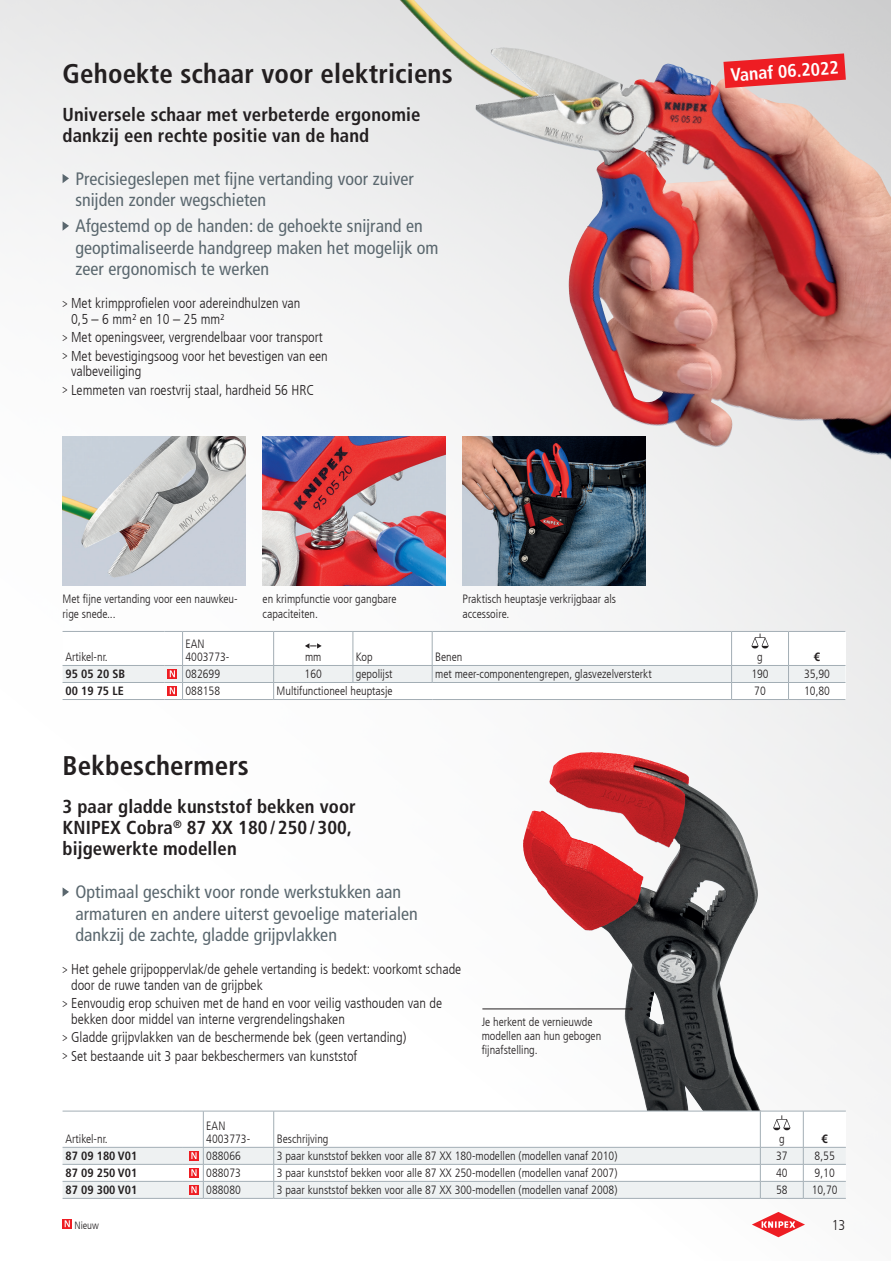
<style>
.page{position:relative;width:891px;height:1261px;background:#fff}
.page>*{position:absolute;margin:0;border:0;box-sizing:border-box;transform-origin:0 0}
.t1{font:700 condensed 27px "Frutiger LT Com";letter-spacing:.005em;color:#231f20}
.t2{font:700 condensed 18.75px/21px "Frutiger LT Com";letter-spacing:.005em;color:#231f20}
.t3{font:condensed 18px/21.6px "Frutiger LT Com";letter-spacing:.005em;color:#5a676e}
.t4{font:700 condensed 18px "Frutiger LT Com";color:#fff}
.t5{font:300 condensed 14.25px/15.8px "Frutiger LT Com";color:#231f20}
.t6{font:300 condensed 12px/14.2px "Frutiger LT Com";color:#231f20}
.t7{font:700 condensed 12px "Frutiger LT Com";color:#231f20}
.t8{font:300 condensed 10.5px "Frutiger LT Com";color:#231f20}
.s1{font-weight:400;font-size:12px}
</style>
<div class="page">
<img style="left:0;top:0;width:890px;height:1238px">
<img style="left:63px;top:437px;width:182px;height:149px">
<img style="left:262px;top:437px;width:183px;height:149px">
<img style="left:462px;top:448px;width:183px;height:138px">
<img style="left:386px;top:0;width:370px;height:448px">
<img style="left:549px;top:752px;width:76px;height:65px">
<svg style="left:63px;top:174px;width:6px;height:9px"></svg>
<svg style="left:63px;top:221px;width:6px;height:10px"></svg>
<svg style="left:63px;top:887px;width:6px;height:9px"></svg>
<div style="left:63px;top:631px;width:782px;height:68px;background:#fff"></div>
<hr style="left:63px;top:631px;width:102px;height:1px;background:#a3aeb5">
<svg style="left:165px;top:631px;width:17px;height:1px"></svg>
<hr style="left:182px;top:631px;width:1px;height:34px;background:#a3aeb5">
<hr style="left:182px;top:631px;width:91px;height:1px;background:#a3aeb5">
<hr style="left:273px;top:631px;width:1px;height:34px;background:#a3aeb5">
<hr style="left:273px;top:631px;width:80px;height:1px;background:#a3aeb5">
<hr style="left:352px;top:631px;width:1px;height:34px;background:#a3aeb5">
<hr style="left:353px;top:631px;width:79px;height:1px;background:#a3aeb5">
<hr style="left:432px;top:631px;width:299px;height:1px;background:#a3aeb5">
<hr style="left:432px;top:631px;width:1px;height:34px;background:#a3aeb5">
<hr style="left:731px;top:631px;width:1px;height:34px;background:#a3aeb5">
<hr style="left:731px;top:631px;width:57px;height:1px;background:#a3aeb5">
<hr style="left:788px;top:631px;width:57px;height:1px;background:#a3aeb5">
<hr style="left:788px;top:631px;width:1px;height:34px;background:#a3aeb5">
<svg style="left:305px;top:643px;width:16px;height:5px"></svg>
<svg style="left:751px;top:633px;width:17px;height:15px"></svg>
<svg style="left:63px;top:665px;width:782px;height:35px"></svg>
<div style="left:63px;top:1110px;width:782px;height:88px;background:#fff"></div>
<hr style="left:63px;top:1110px;width:119px;height:1px;background:#a3aeb5">
<svg style="left:182px;top:1110px;width:21px;height:1px"></svg>
<hr style="left:203px;top:1110px;width:71px;height:1px;background:#a3aeb5">
<hr style="left:203px;top:1111px;width:1px;height:36px;background:#a3aeb5">
<hr style="left:274px;top:1110px;width:486px;height:1px;background:#a3aeb5">
<hr style="left:273px;top:1111px;width:1px;height:36px;background:#a3aeb5">
<hr style="left:760px;top:1110px;width:43px;height:1px;background:#a3aeb5">
<hr style="left:760px;top:1111px;width:1px;height:36px;background:#a3aeb5">
<hr style="left:803px;top:1110px;width:42px;height:1px;background:#a3aeb5">
<hr style="left:803px;top:1111px;width:1px;height:36px;background:#a3aeb5">
<svg style="left:773px;top:1115px;width:17px;height:15px"></svg>
<svg style="left:63px;top:1146px;width:782px;height:52px"></svg>
<hr style="left:482px;top:1008px;width:149px;height:1px;background:#231f20">
<svg style="left:723px;top:53px;width:122px;height:35px;background:#e74c50"></svg>
<svg style="left:751px;top:1211px;width:53px;height:26px"></svg>
<svg style="left:63px;top:1219px;width:9px;height:9px"></svg>
<svg style="left:65px;top:1220px;width:5px;height:7px"></svg>
<h1 class="t1" style="left:63px;top:57px;width:391px">Gehoekte schaar voor elektriciens</h1>
<h2 class="t2" style="left:63px;top:104px;width:359px">Universele schaar met verbeterde ergonomie dankzij een rechte positie van de hand</h2>
<h3 class="t3" style="left:75px;top:168px;width:340px">Precisiegeslepen met fijne vertanding voor zuiver snijden zonder wegschieten</h3>
<h3 class="t3" style="left:75px;top:215px;width:365px">Afgestemd op de handen: de gehoekte snijrand en geoptimaliseerde handgreep maken het mogelijk om zeer ergonomisch te werken</h3>
<p class="t5" style="left:71px;top:295px;width:231px;text-indent:-9px"><span class="s1">&gt;</span> Met krimpprofielen voor adereindhulzen van<br>0,5 – 6 mm² en 10 – 25 mm²</p>
<p class="t5" style="left:63px;top:328px;width:267px;line-height:18.3px"><span class="s1">&gt;</span> Met openingsveer, vergrendelbaar voor transport <span class="s1">&gt;</span> Met bevestigingsoog voor het bevestigen van een</p>
<p class="t5" style="left:63px;top:362px;width:253px;line-height:18.3px;text-indent:9px">valbeveiliging<br><span class="s1">&gt;</span> Lemmeten van roestvrij staal, hardheid 56 HRC</p>
<p class="t6" style="left:63px;top:592px;width:176px">Met fijne vertanding voor een nauwkeu&shy;rige snede...</p>
<p class="t6" style="left:262px;top:592px;width:136px">en krimpfunctie voor gangbare capaciteiten.</p>
<p class="t6" style="left:462px;top:592px;width:155px">Praktisch heuptasje verkrijgbaar als accessoire.</p>
<h3 class="t4" style="left:730px;top:64px;width:110px;rotate:-4deg">Vanaf 06.2022</h3>
<p class="t6" style="left:66px;top:650px;width:44px">Artikel-nr.</p>
<p class="t6" style="left:185px;top:638px;width:45px;line-height:12.8px">EAN<br>4003773-</p>
<p class="t6" style="left:305px;top:650px;width:18px">mm</p>
<p class="t6" style="left:356px;top:650px;width:18px">Kop</p>
<p class="t6" style="left:435px;top:650px;width:29px">Benen</p>
<p class="t6" style="left:757px;top:650px;width:7px">g</p>
<p class="t7" style="left:813px;top:650px;width:8px">€</p>
<p class="t7" style="left:66px;top:667px;width:61px">95 05 20 SB</p>
<p class="t6" style="left:185px;top:667px;width:36px">082699</p>
<p class="t6" style="left:304px;top:667px;width:19px">160</p>
<p class="t6" style="left:356px;top:667px;width:38px">gepolijst</p>
<p class="t6" style="left:435px;top:667px;width:218px">met meer-componentengrepen, glasvezelversterkt</p>
<p class="t6" style="left:751px;top:667px;width:19px">190</p>
<p class="t6" style="left:804px;top:667px;width:27px">35,90</p>
<p class="t7" style="left:65px;top:684px;width:60px">00 19 75 LE</p>
<p class="t6" style="left:185px;top:684px;width:36px">088158</p>
<p class="t6" style="left:276px;top:684px;width:118px">Multifunctioneel heuptasje</p>
<p class="t6" style="left:754px;top:684px;width:13px">70</p>
<p class="t6" style="left:804px;top:684px;width:27px">10,80</p>
<h1 class="t1" style="left:63px;top:750px;width:188px">Bekbeschermers</h1>
<h2 class="t2" style="left:63px;top:796px;width:295px">3 paar gladde kunststof bekken voor<br>KNIPEX Cobra<sup>®</sup> 87 XX 180 / 250 / 300, bijgewerkte modellen</h2>
<h3 class="t3" style="left:75px;top:881px;width:344px">Optimaal geschikt voor ronde werkstukken aan armaturen en andere uiterst gevoelige materialen dankzij de zachte, gladde grijpvlakken</h3>
<p class="t5" style="left:71px;top:961px;width:392px;text-indent:-9px"><span class="s1">&gt;</span> Het gehele grijpoppervlak/de gehele vertanding is bedekt: voorkomt schade door de ruwe tanden van de grijpbek</p>
<p class="t5" style="left:71px;top:995px;width:372px;text-indent:-9px"><span class="s1">&gt;</span> Eenvoudig erop schuiven met de hand en voor veilig vasthouden van de bekken door middel van interne vergrendelingshaken</p>
<p class="t5" style="left:63px;top:1028px;width:345px;line-height:18.3px"><span class="s1">&gt;</span> Gladde grijpvlakken van de beschermende bek (geen vertanding) <span class="s1">&gt;</span> Set bestaande uit 3 paar bekbeschermers van kunststof</p>
<p class="t6" style="left:481px;top:1014px;width:121px">Je herkent de vernieuwde modellen aan hun gebogen fijnafstelling.</p>
<p class="t6" style="left:66px;top:1131px;width:44px">Artikel-nr.</p>
<p class="t6" style="left:206px;top:1119px;width:45px;line-height:12.8px">EAN<br>4003773-</p>
<p class="t6" style="left:277px;top:1131px;width:53px">Beschrijving</p>
<p class="t6" style="left:779px;top:1131px;width:7px">g</p>
<p class="t7" style="left:821px;top:1131px;width:8px">€</p>
<p class="t7" style="left:66px;top:1148px;width:73px">87 09 180 V01</p>
<p class="t6" style="left:206px;top:1149px;width:36px">088066</p>
<p class="t6" style="left:277px;top:1149px;width:342px">3 paar kunststof bekken voor alle 87 XX 180-modellen (modellen vanaf 2010)</p>
<p class="t6" style="left:776px;top:1149px;width:13px">37</p>
<p class="t6" style="left:814px;top:1149px;width:22px">8,55</p>
<p class="t7" style="left:66px;top:1165px;width:73px">87 09 250 V01</p>
<p class="t6" style="left:206px;top:1166px;width:36px">088073</p>
<p class="t6" style="left:277px;top:1166px;width:342px">3 paar kunststof bekken voor alle 87 XX 250-modellen (modellen vanaf 2007)</p>
<p class="t6" style="left:776px;top:1166px;width:13px">40</p>
<p class="t6" style="left:814px;top:1166px;width:22px">9,10</p>
<p class="t7" style="left:66px;top:1182px;width:73px">87 09 300 V01</p>
<p class="t6" style="left:206px;top:1183px;width:36px">088080</p>
<p class="t6" style="left:277px;top:1183px;width:342px">3 paar kunststof bekken voor alle 87 XX 300-modellen (modellen vanaf 2008)</p>
<p class="t6" style="left:776px;top:1183px;width:13px">58</p>
<p class="t6" style="left:811px;top:1183px;width:27px">10,70</p>
<p class="t8" style="left:74px;top:1218px;width:26px">Nieuw</p>
<p class="t5" style="left:831px;top:1217px;width:15px">13</p>
</div>
